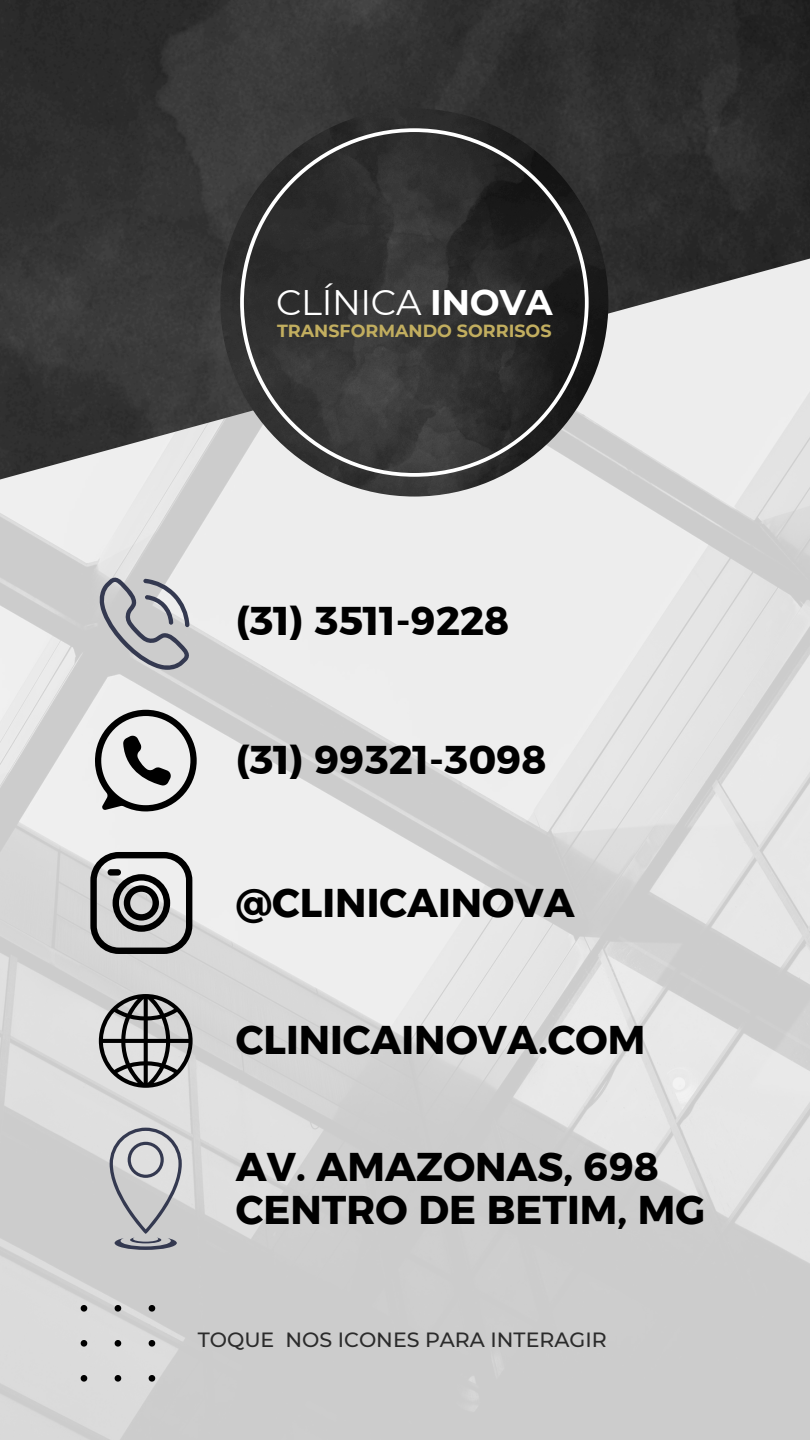
<style>
.page{position:relative;width:810px;height:1440px;background:#fff}
.page>*{position:absolute;margin:0;border:0;box-sizing:border-box;transform-origin:0 0}
.t1{font:40px/42.8px "Kief Montaser Bold";color:#000}
.t2{font:35.5px "Montserrat";letter-spacing:-.01em;color:#fff}
.t3{font:500 20.6px "Montserrat";color:#2b2b2b}
.t4{font:700 17.5px "Montserrat";color:#c2ae5f}
.s1{font-weight:700}
</style>
<div class="page">
<img style="left:0;top:529px;width:810px;height:911px">
<svg style="left:110px;top:1128px;width:72px;height:122px"></svg>
<svg style="left:99px;top:994px;width:94px;height:94px"></svg>
<svg style="left:90px;top:852px;width:102px;height:102px"></svg>
<div style="left:108px;top:869px;width:13px;height:7px;background:#000;border-radius:3px"></div>
<svg style="left:95px;top:710px;width:102px;height:102px"></svg>
<svg style="left:99px;top:574px;width:93px;height:95px"></svg>
<img style="left:0;top:0;width:810px;height:529px">
<img style="left:220px;top:109px;width:388px;height:388px;border-radius:50%">
<svg style="left:240px;top:128px;width:349px;height:349px"></svg>
<svg style="left:81px;top:1283px;width:81px;height:113px"></svg>
<p class="t2" style="left:276px;top:280px;width:278px">CLÍNICA <span class="s1">INOVA</span></p>
<p class="t4" style="left:277px;top:320px;width:276px">TRANSFORMANDO SORRISOS</p>
<p class="t1" style="left:236px;top:600px;width:275px">(31) 3511-9228</p>
<h1 class="t1" style="left:236px;top:739px;width:313px">(31) 99321-3098</h1>
<p class="t1" style="left:236px;top:881px;width:340px">@CLINICAINOVA</p>
<h1 class="t1" style="left:236px;top:1019px;width:411px">CLINICAINOVA.COM</h1>
<p class="t1" style="left:236px;top:1146px;width:471px">AV. AMAZONAS, 698<br>CENTRO DE BETIM, MG</p>
<p class="t3" style="left:198px;top:1327px;width:410px">TOQUE NOS ICONES PARA INTERAGIR</p>
</div>
